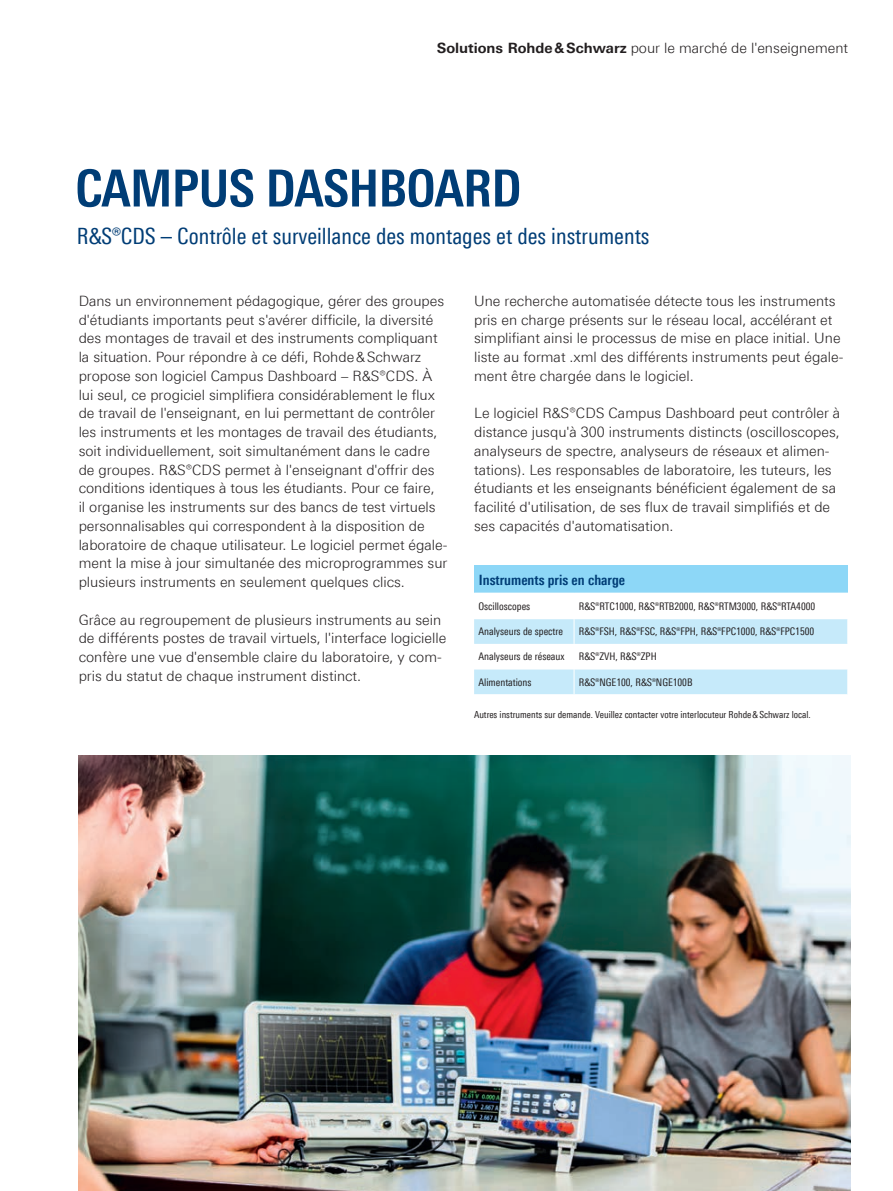
<style>
.page{position:relative;width:893px;height:1191px;background:#fff}
.page>*{position:absolute;margin:0;border:0;box-sizing:border-box;transform-origin:0 0}
.t1{font:700 51px "Linotype Univers 620 Cn";letter-spacing:-.01em;color:#003d76}
.t2{font:22.5px "Linotype Univers 420 Cn";color:#003d76}
.t3{font:300 14.25px/18.8px "Linotype Univers 330";color:#231f20}
.t4{font:700 14.25px "Linotype Univers 620 Cn";color:#003d76}
.t5{font:10.5px "Linotype Univers 420 Cn";color:#231f20}
.t6{font:9.75px "Linotype Univers 420 Cn";color:#231f20}
.s1{font-family:"Linotype Univers 630";font-weight:700}
</style>
<div class="page">
<img style="left:78px;top:756px;width:772px;height:435px">
<div style="left:474px;top:566px;width:374px;height:27px;background:#8dd7f7"></div>
<hr style="left:474px;top:592px;width:100px;height:1px;background:#fff">
<hr style="left:574px;top:592px;width:274px;height:1px;background:#fff">
<svg style="left:474px;top:619px;width:374px;height:75px"></svg>
<p class="t3" style="left:437px;top:38px;width:413px"><span class="s1">Solutions Rohde&amp;Schwarz</span> pour le marché de l'enseignement</p>
<h1 class="t1" style="left:75px;top:158px;width:448px">CAMPUS DASHBOARD</h1>
<h2 class="t2" style="left:77px;top:223px;width:574px">¸CDS – Contrôle et surveillance des montages et des instruments</h2>
<p class="t3" style="left:79px;top:291px;width:370px">Dans un environnement pédagogique, gérer des groupes d'étudiants importants peut s'avérer difficile, la diversité des montages de travail et des instruments compliquant la situation. Pour répondre à ce défi, Rohde&amp;Schwarz propose son logiciel Campus Dashboard – ¸CDS. À lui seul, ce progiciel simplifiera considérablement le flux de travail de l'enseignant, en lui permettant de contrôler les instruments et les montages de travail des étudiants, soit individuellement, soit simultanément dans le cadre de groupes. ¸CDS permet à l'enseignant d'offrir des conditions identiques à tous les étudiants. Pour ce faire,<br>il organise les instruments sur des bancs de test virtuels personnalisables qui correspondent à la disposition de laboratoire de chaque utilisateur. Le logiciel permet égale&shy;ment la mise à jour simultanée des microprogrammes sur plusieurs instruments en seulement quelques clics.</p>
<p class="t3" style="left:79px;top:610px;width:369px">Grâce au regroupement de plusieurs instruments au sein de différents postes de travail virtuels, l'interface logicielle confère une vue d'ensemble claire du laboratoire, y com&shy;pris du statut de chaque instrument distinct.</p>
<p class="t3" style="left:474px;top:291px;width:371px">Une recherche automatisée détecte tous les instruments pris en charge présents sur le réseau local, accélérant et simplifiant ainsi le processus de mise en place initial. Une liste au format .xml des différents instruments peut égale&shy;ment être chargée dans le logiciel.</p>
<p class="t3" style="left:474px;top:404px;width:368px">Le logiciel R&amp;S®CDS Campus Dashboard peut contrôler à distance jusqu'à 300 instruments distincts (oscilloscopes, analyseurs de spectre, analyseurs de réseaux et alimen&shy;tations). Les responsables de laboratoire, les tuteurs, les étudiants et les enseignants bénéficient également de sa facilité d'utilisation, de ses flux de travail simplifiés et de ses capacités d'automatisation.</p>
<p class="t4" style="left:479px;top:571px;width:148px">Instruments pris en charge</p>
<p class="t5" style="left:478px;top:600px;width:53px">Oscilloscopes</p>
<p class="t5" style="left:579px;top:600px;width:238px">¸RTC1000, ¸RTB2000, ¸RTM3000, ¸RTA4000</p>
<p class="t5" style="left:478px;top:625px;width:86px">Analyseurs de spectre</p>
<p class="t5" style="left:579px;top:625px;width:237px">¸FSH, ¸FSC, ¸FPH, ¸FPC1000, ¸FPC1500</p>
<p class="t5" style="left:478px;top:650px;width:88px">Analyseurs de réseaux</p>
<p class="t5" style="left:579px;top:650px;width:79px">¸ZVH, ¸ZPH</p>
<p class="t5" style="left:478px;top:676px;width:55px">Alimentations</p>
<p class="t5" style="left:579px;top:676px;width:115px">¸NGE100, ¸NGE100B</p>
<p class="t6" style="left:474px;top:709px;width:338px">Autres instruments sur demande. Veuillez contacter votre interlocuteur Rohde&amp;Schwarz local.</p>
</div>
